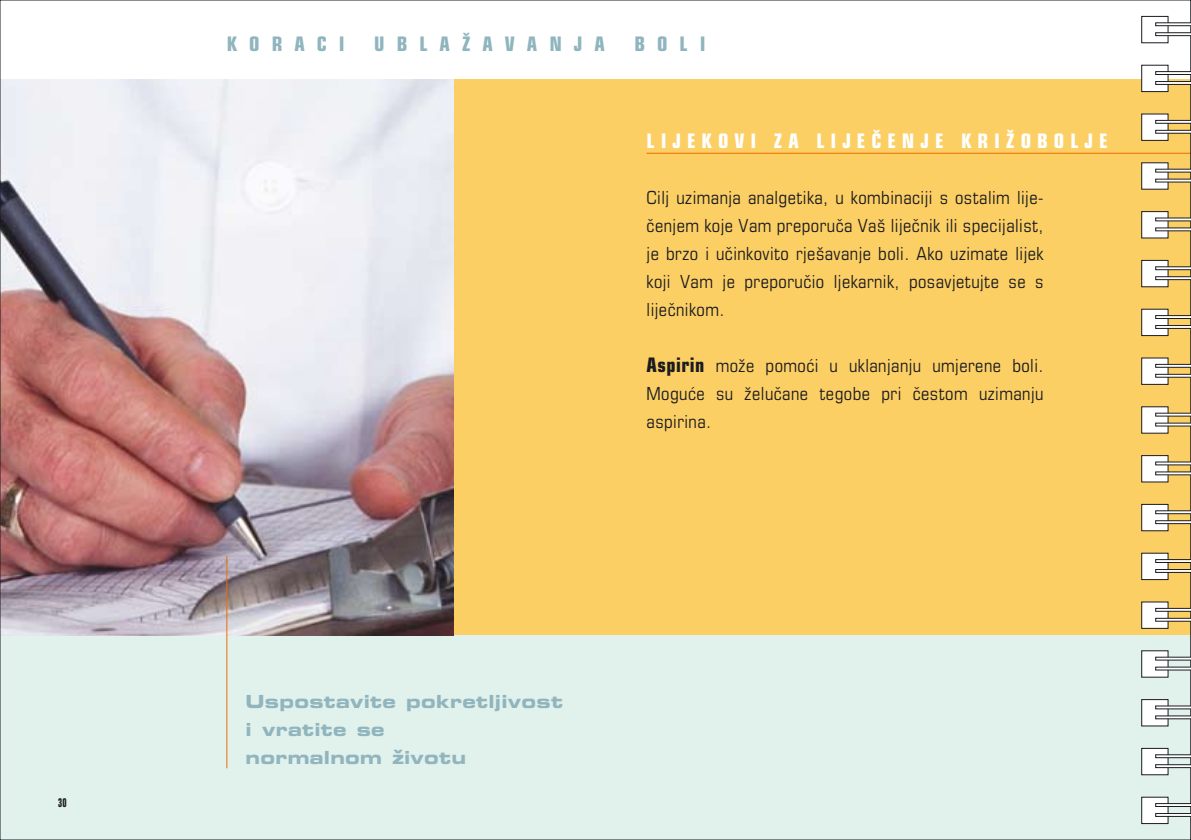
<style>
.page{position:relative;width:1191px;height:840px;background:#fff}
.page>*{position:absolute;margin:0;border:0;box-sizing:border-box;transform-origin:0 0}
.t1{font:700 condensed 20px "Eurostile";letter-spacing:.3em;color:#fff}
.t2{font:700 condensed 20px "Eurostile";letter-spacing:.6em;color:#90b5be}
.t3{font:condensed 18px/28px "Eurostile";letter-spacing:.025em;color:#1b1c20;text-align:justify}
.t4{font:18px/28px "Eurostile Bold Extended Two";letter-spacing:.015em;color:#90b5be}
.t5{font:700 condensed 12px "Eurostile";color:#1b1c20;scale:.7 1}
.s1{font-weight:700;font-size:20px}
</style>
<div class="page">
<div style="left:454px;top:79px;width:737px;height:556px;background:#fccf64"></div>
<div style="left:0;top:635px;width:1191px;height:204px;background:#e1f1eb"></div>
<img style="left:2px;top:80px;width:452px;height:555px">
<hr style="left:646px;top:153px;width:545px;height:1px;background:#ed6e00">
<hr style="left:226px;top:556px;width:1px;height:211px;background:#ed6e00">
<div style="left:1141px;top:16px;width:27px;height:27px;background:#fff;border:1px solid #1b1c20"></div>
<div style="left:1141px;top:65px;width:27px;height:27px;background:#fff;border:1px solid #1b1c20"></div>
<div style="left:1141px;top:114px;width:27px;height:26px;background:#fff;border:1px solid #1b1c20"></div>
<div style="left:1141px;top:162px;width:27px;height:27px;background:#fff;border:1px solid #1b1c20"></div>
<div style="left:1141px;top:211px;width:27px;height:27px;background:#fff;border:1px solid #1b1c20"></div>
<div style="left:1141px;top:260px;width:27px;height:27px;background:#fff;border:1px solid #1b1c20"></div>
<div style="left:1141px;top:309px;width:27px;height:26px;background:#fff;border:1px solid #1b1c20"></div>
<div style="left:1141px;top:357px;width:27px;height:27px;background:#fff;border:1px solid #1b1c20"></div>
<div style="left:1141px;top:406px;width:27px;height:27px;background:#fff;border:1px solid #1b1c20"></div>
<div style="left:1141px;top:455px;width:27px;height:27px;background:#fff;border:1px solid #1b1c20"></div>
<div style="left:1141px;top:504px;width:27px;height:26px;background:#fff;border:1px solid #1b1c20"></div>
<div style="left:1141px;top:552px;width:27px;height:27px;background:#fff;border:1px solid #1b1c20"></div>
<div style="left:1141px;top:601px;width:27px;height:27px;background:#fff;border:1px solid #1b1c20"></div>
<div style="left:1141px;top:650px;width:27px;height:27px;background:#fff;border:1px solid #1b1c20"></div>
<div style="left:1141px;top:699px;width:27px;height:26px;background:#fff;border:1px solid #1b1c20"></div>
<div style="left:1141px;top:747px;width:27px;height:27px;background:#fff;border:1px solid #1b1c20"></div>
<div style="left:1141px;top:796px;width:27px;height:27px;background:#fff;border:1px solid #1b1c20"></div>
<svg style="left:1155px;top:0;width:36px;height:839px"></svg>
<p class="t5" style="left:58px;top:794px;width:14px">30</p>
<p class="t2" style="left:227px;top:32px;width:119px">KORACI</p>
<p class="t2" style="left:374px;top:32px;width:232px">UBLAŽAVANJA</p>
<p class="t2" style="left:634px;top:32px;width:73px">BOLI</p>
<p class="t1" style="left:646px;top:128px;width:462px">LIJEKOVI ZA LIJE»ENJE KRIŽOBOLJE</p>
<p class="t3" style="left:646px;top:183px;width:398px">Cilj uzimanja analgetika, u kombinaciji s ostalim lije-Ëenjem koje Vam preporuËa Vaš lijeËnik ili specijalist, je brzo i uËinkovito rješavanje boli. Ako uzimate lijek koji Vam je preporuËio ljekarnik, posavjetujte se s lijeËnikom.</p>
<p class="t3" style="left:646px;top:351px;width:398px;text-align:left"><span class="s1">Aspirin</span> može pomoÊi u uklanjanju umjerene boli.<br>MoguÊe su želuËane tegobe pri Ëestom uzimanju aspirina.</p>
<p class="t4" style="left:245px;top:687px;width:319px">Uspostavite pokretljivost i vratite se<br>normalnom životu</p>
</div>
